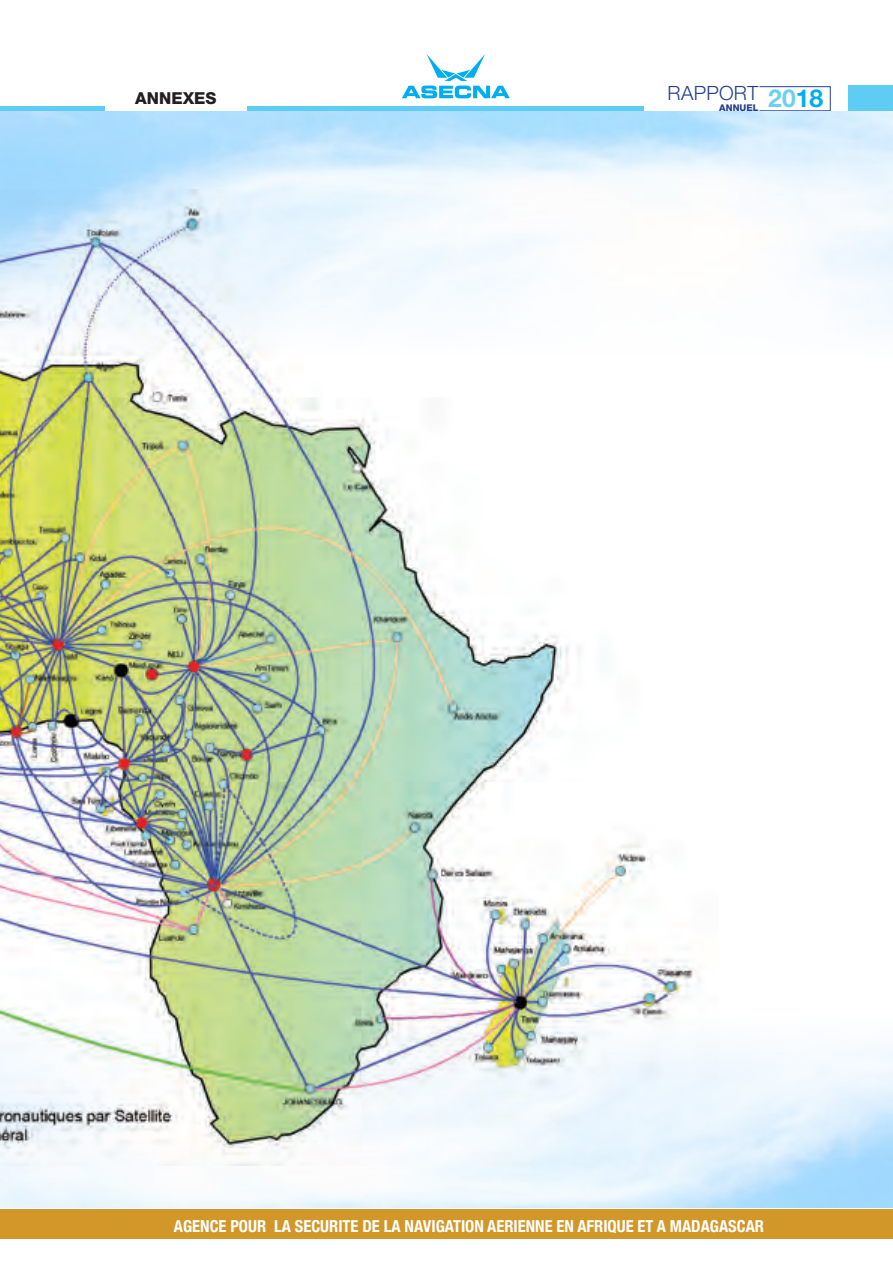
<style>
.page{position:relative;width:893px;height:1263px;background:#fff}
.page>*{position:absolute;margin:0;border:0;box-sizing:border-box;transform-origin:0 0}
.t1{font:700 24.75px "Helvetica Neue LT Std";color:#6bcff6}
.t2{font:300 19.65px "Helvetica Neue LT Std";letter-spacing:.015em;color:#253f8e}
.t3{font:700 condensed 16.5px "Helvetica Neue";color:#fff}
.t4{font:800 16.5px "Helvetica Neue LT Std";color:#231f20}
.t5{font:800 9.3px "Helvetica Neue LT Std";color:#253f8e}
.s1{color:#00aeef}
</style>
<div class="page">
<div style="left:0;top:106px;width:643px;height:6px;background:#5fccf4"></div>
<div style="left:848px;top:85px;width:45px;height:27px;background:#5fccf4"></div>
<svg style="left:105px;top:78px;width:142px;height:40px"></svg>
<div style="left:0;top:1209px;width:893px;height:30px;background:#d29729"></div>
<svg style="left:402px;top:54px;width:108px;height:44px"></svg>
<div style="left:759px;top:86px;width:72px;height:25px;border:1px solid #253f8e"></div>
<img style="left:0;top:189px;width:724px;height:977px">
<p class="t4" style="left:135px;top:88px;width:83px">ANNEXES</p>
<p class="t2" style="left:668px;top:81px;width:92px">RAPPORT</p>
<p class="t5" style="left:719px;top:102px;width:41px">ANNUEL</p>
<h1 class="t1" style="left:768px;top:82px;width:57px">20<span class="s1">18</span></h1>
<p class="t3" style="left:174px;top:1212px;width:592px">AGENCE POUR LA SECURITE DE LA NAVIGATION AERIENNE EN AFRIQUE ET A MADAGASCAR</p>
</div>
